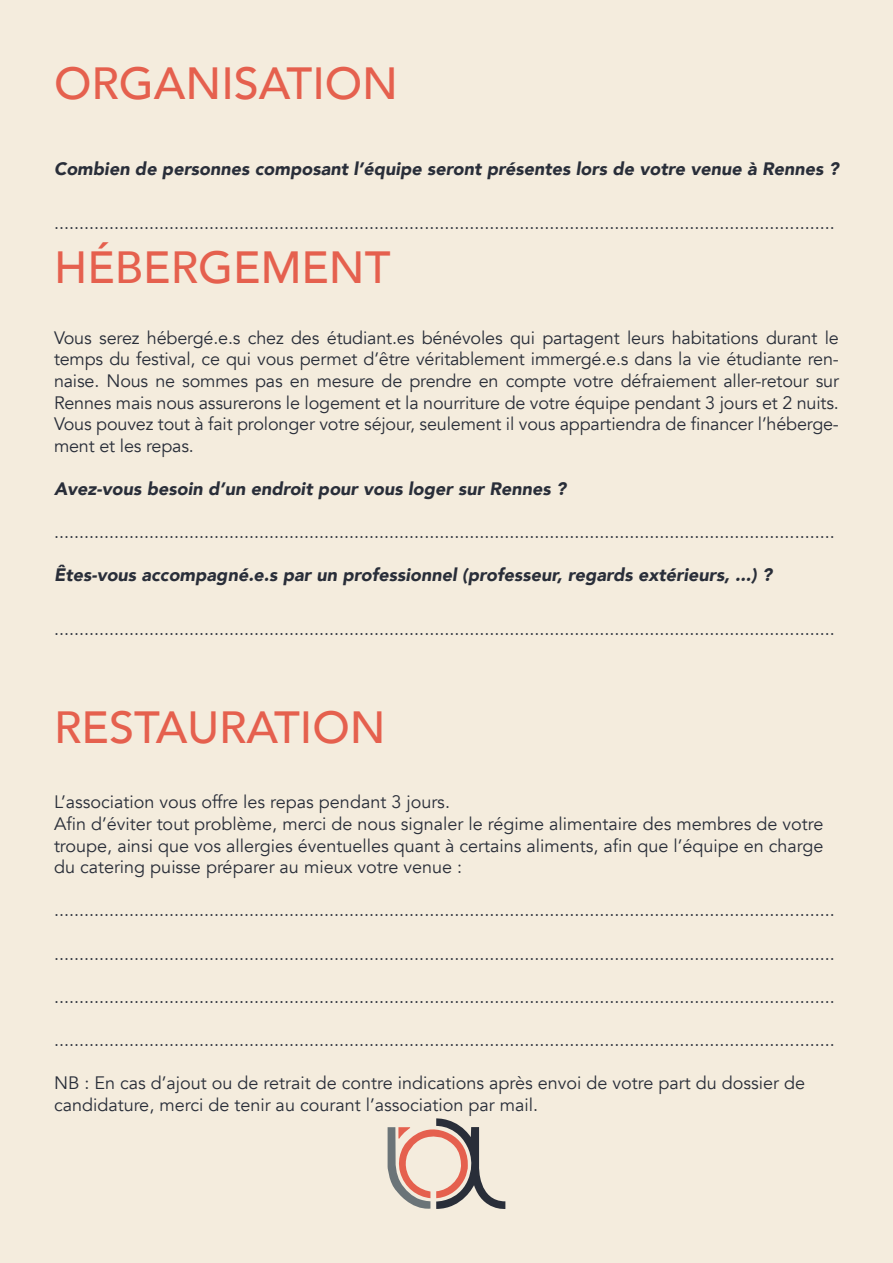
<style>
.page{position:relative;width:893px;height:1263px;background:#f4ecdd}
.page>*{position:absolute;margin:0;border:0;box-sizing:border-box;transform-origin:0 0}
.t1{font:500 45px "Avenir";color:#e5604e}
.t2{font:18px/21.6px "Avenir";color:#292e39;text-align:justify}
.t3{font:italic 900 18px "Avenir";color:#292e39}
</style>
<div class="page">
<svg style="left:388px;top:1118px;width:117px;height:91px"></svg>
<p class="t1" style="left:54px;top:44px;width:346px">ORGANISATION</p>
<p class="t3" style="left:54px;top:153px;width:786px">Combien de personnes composant l’équipe seront présentes lors de votre venue à Rennes ?</p>
<p class="t2" style="left:54px;top:212px;width:782px">............................................................................................................................................................</p>
<p class="t1" style="left:54px;top:228px;width:338px">HÉBERGEMENT</p>
<p class="t2" style="left:54px;top:327px;width:786px">Vous serez hébergé.e.s chez des étudiant.es bénévoles qui partagent leurs habitations durant le temps du festival, ce qui vous permet d’être véritablement immergé.e.s dans la vie étudiante ren&shy;naise. Nous ne sommes pas en mesure de prendre en compte votre défraiement aller-retour sur Rennes mais nous assurerons le logement et la nourriture de votre équipe pendant 3 jours et 2 nuits.<br>Vous pouvez tout à fait prolonger votre séjour, seulement il vous appartiendra de financer l’héberge&shy;ment et les repas.</p>
<p class="t3" style="left:54px;top:474px;width:514px">Avez-vous besoin d’un endroit pour vous loger sur Rennes ?</p>
<p class="t2" style="left:54px;top:522px;width:782px">............................................................................................................................................................</p>
<p class="t3" style="left:54px;top:560px;width:720px">Êtes-vous accompagné.e.s par un professionnel (professeur, regards extérieurs, ...) ?</p>
<p class="t2" style="left:54px;top:619px;width:782px">............................................................................................................................................................</p>
<p class="t1" style="left:54px;top:689px;width:333px">RESTAURATION</p>
<p class="t2" style="left:54px;top:792px;width:397px">L’association vous offre les repas pendant 3 jours.</p>
<p class="t2" style="left:54px;top:813px;width:771px">Afin d’éviter tout problème, merci de nous signaler le régime alimentaire des membres de votre troupe, ainsi que vos allergies éventuelles quant à certains aliments, afin que l’équipe en charge du catering puisse préparer au mieux votre venue :</p>
<p class="t2" style="left:54px;top:900px;width:782px">............................................................................................................................................................</p>
<p class="t2" style="left:54px;top:943px;width:782px">............................................................................................................................................................</p>
<p class="t2" style="left:54px;top:986px;width:782px">............................................................................................................................................................</p>
<p class="t2" style="left:54px;top:1029px;width:782px">............................................................................................................................................................</p>
<p class="t2" style="left:54px;top:1072px;width:752px">NB : En cas d’ajout ou de retrait de contre indications après envoi de votre part du dossier de candidature, merci de tenir au courant l’association par mail.</p>
</div>
